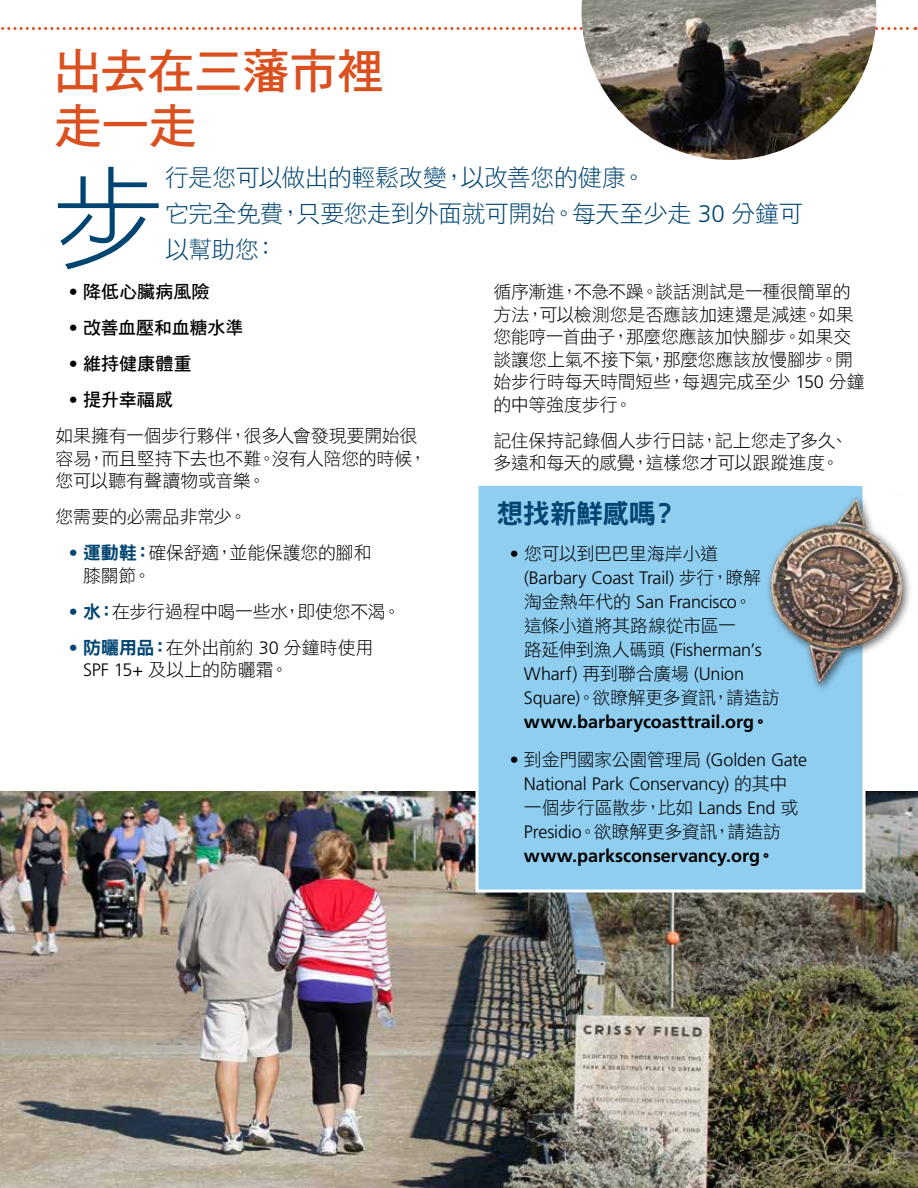
<style>
.page{position:relative;width:918px;height:1188px;background:#fff}
.page>*{position:absolute;margin:0;border:0;box-sizing:border-box;transform-origin:0 0}
.t1{font:111.3px "DF Hei Std W3";color:#004571}
.t2{font:48px/55.5px "DF Hei Std W7";letter-spacing:-.02em;color:#da501f}
.t3{font:27px "DF Hei Std W9";letter-spacing:-.02em;color:#004571}
.t4{font:24px/36px "DF Hei Std W3";letter-spacing:-.02em;color:#004571}
.t5{font:18px/22.5px "DF Hei Std W3";letter-spacing:-.015em;color:#000}
.t6{font:300 18px/24px "Frutiger";letter-spacing:-.01em;color:#000}
.t7{font:700 18px "Frutiger";color:#000}
.t8{font:18px "DF Hei Std W7";letter-spacing:.005em;color:#000}
.s1{font-family:"Frutiger";font-weight:300}
.s2{font-family:"Frutiger"}
.s3{font-family:"Frutiger";font-weight:700;color:#004571}
.s4{font-family:"DF Hei Std W9";color:#004571}
.s5{font-family:"DF Hei Std W3";font-weight:400}
.s6{font-family:"DF Hei Std W9";font-weight:400}
</style>
<div class="page">
<svg style="left:1px;top:27px;width:915px;height:3px"></svg>
<img style="left:0;top:792px;width:918px;height:396px">
<div style="left:477px;top:484px;width:387px;height:407px;background:#90cef0"></div>
<div style="left:475px;top:483px;width:391px;height:410px;border:3px solid #fff"></div>
<img style="left:582px;top:0;width:294px;height:160px">
<img style="left:737px;top:483px;width:173px;height:229px">
<h2 class="t2" style="left:54px;top:42px;width:332px">出去在三藩市裡走一走</h2>
<h1 class="t1" style="left:54px;top:158px;width:113px">步</h1>
<h3 class="t4" style="left:165px;top:159px;width:639px">行是您可以做出的輕鬆改變，以改善您的健康。<br>它完全免費，只要您走到外面就可開始。每天至少走 <span class="s1">30</span> 分鐘可以幫助您：</h3>
<p class="t8" style="left:69px;top:282px;width:142px"><span class="s2">•</span> 降低心臟病風險</p>
<p class="t8" style="left:69px;top:318px;width:176px"><span class="s2">•</span> 改善血壓和血糖水準</p>
<p class="t8" style="left:69px;top:354px;width:124px"><span class="s2">•</span> 維持健康體重</p>
<p class="t8" style="left:69px;top:390px;width:106px"><span class="s2">•</span> 提升幸福感</p>
<p class="t5" style="left:55px;top:424px;width:373px">如果擁有一個步行夥伴，很多人會發現要開始很容易，而且堅持下去也不難。沒有人陪您的時候，您可以聽有聲讀物或音樂。</p>
<p class="t5" style="left:55px;top:505px;width:193px">您需要的必需品非常少。</p>
<p class="t5" style="left:83px;top:541px;width:290px;text-indent:-14px"><span class="s3">•</span> <span class="s4">運動鞋：</span>確保舒適，並能保護您的腳和膝關節。</p>
<p class="t5" style="left:69px;top:600px;width:333px"><span class="s3">•</span> <span class="s4">水：</span>在步行過程中喝一些水，即使您不渴。</p>
<p class="t5" style="left:83px;top:636px;width:292px;text-indent:-14px"><span class="s3">•</span> <span class="s4">防曬用品：</span>在外出前約 <span class="s1">30</span> 分鐘時使用<br><span class="s1">SPF 15+</span> 及以上的防曬霜。</p>
<p class="t5" style="left:494px;top:280px;width:373px">循序漸進，不急不躁。談話測試是一種很簡單的方法，可以檢測您是否應該加速還是減速。如果您能哼一首曲子，那麼您應該加快腳步。如果交談讓您上氣不接下氣，那麼您應該放慢腳步。開始步行時每天時間短些，每週完成至少 <span class="s1">150</span> 分鐘的中等強度步行。</p>
<p class="t5" style="left:494px;top:429px;width:356px">記住保持記錄個人步行日誌，記上您走了多久、多遠和每天的感覺，這樣您才可以跟蹤進度。</p>
<h3 class="t3" style="left:496px;top:499px;width:184px">想找新鮮感嗎？</h3>
<p class="t5" style="left:510px;top:542px;width:210px"><span class="s1">•</span> 您可以到巴巴里海岸小道</p>
<p class="t6" style="left:524px;top:566px;width:239px">(Barbary Coast Trail) <span class="s5">步行，瞭解淘金熱年代的</span> San Francisco<span class="s5">。</span></p>
<p class="t5" style="left:524px;top:614px;width:214px">這條小道將其路線從市區一</p>
<p class="t6" style="left:524px;top:638px;width:239px"><span class="s5">路延伸到漁人碼頭</span> (Fisherman’s<br>Wharf) <span class="s5">再到聯合廣場</span> (Union</p>
<p class="t5" style="left:524px;top:686px;width:257px"><span class="s1">Square)</span>。欲瞭解更多資訊，請造訪</p>
<p class="t7" style="left:524px;top:712px;width:247px">www.barbarycoasttrail.org<span class="s6">。</span></p>
<p class="t6" style="left:510px;top:748px;width:299px;text-align:center">• <span class="s5">到金門國家公園管理局</span> (Golden Gate<br>National Park Conservancy) <span class="s5">的其中</span></p>
<p class="t5" style="left:524px;top:795px;width:276px;line-height:24px">一個步行區散步，比如 <span class="s1">Lands End</span> 或<br><span class="s1">Presidio</span>。欲瞭解更多資訊，請造訪</p>
<p class="t7" style="left:524px;top:845px;width:253px">www.parksconservancy.org<span class="s6">。</span></p>
</div>
